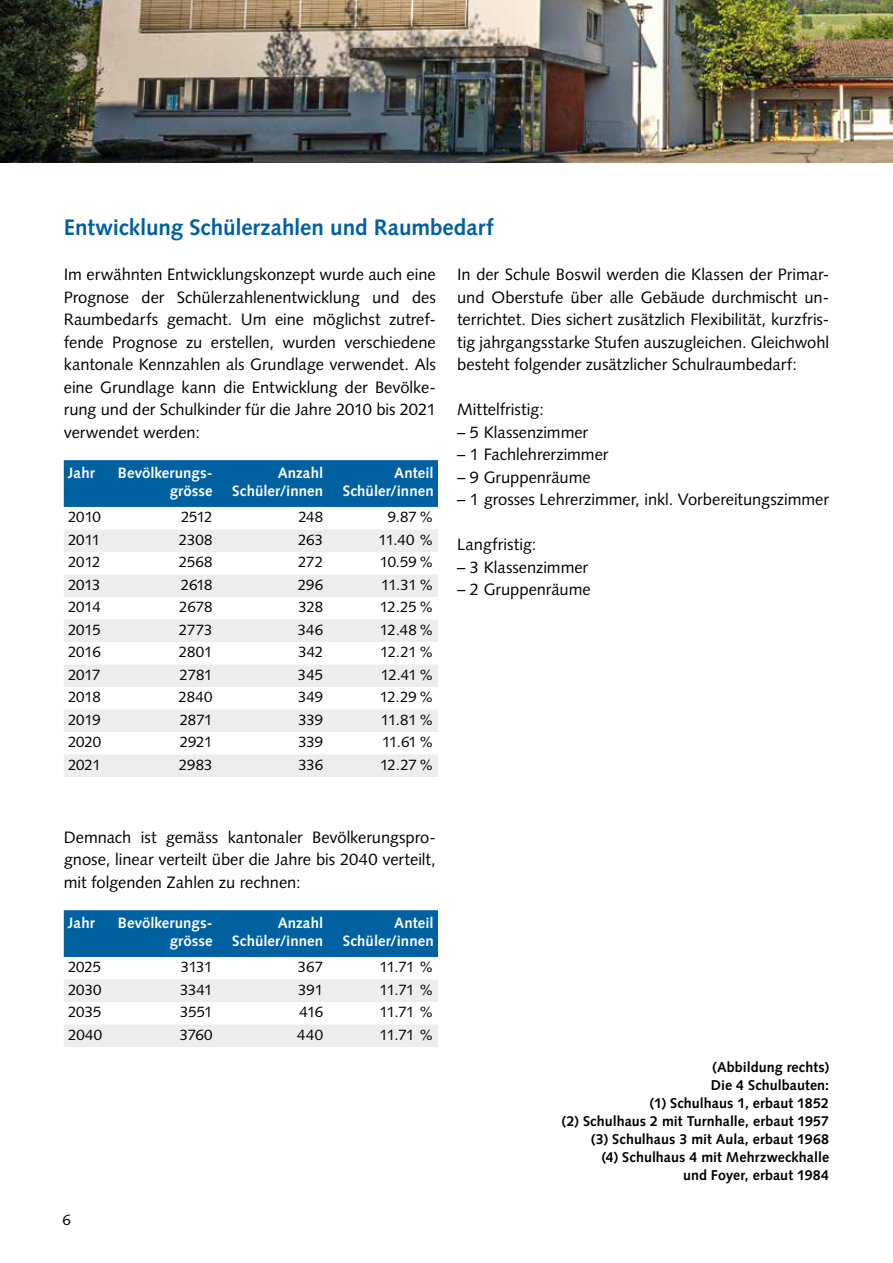
<style>
.page{position:relative;width:893px;height:1263px;background:#fff}
.page>*{position:absolute;margin:0;border:0;box-sizing:border-box;transform-origin:0 0}
.t1{font:700 22.5px "Syntax LT Std";color:#0061a1}
.t2{font:16.5px/22.5px "Syntax LT Std";letter-spacing:-.005em;color:#000;text-align:justify}
.t3{font:15px "Syntax LT Std";letter-spacing:-.005em;color:#000}
.t4{font:700 15px/18px "Syntax LT Std";letter-spacing:.005em;color:#fff;text-align:right}
.t5{font:700 14.25px/18px "Syntax LT Std";letter-spacing:.005em;color:#000;text-align:right}
</style>
<div class="page">
<img style="left:0;top:0;width:893px;height:162px">
<div style="left:64px;top:460px;width:374px;height:47px;background:#0061a1"></div>
<svg style="left:64px;top:529px;width:374px;height:248px;fill:#ededed"></svg>
<div style="left:64px;top:910px;width:374px;height:47px;background:#0061a1"></div>
<svg style="left:64px;top:980px;width:374px;height:67px"></svg>
<h1 class="t1" style="left:64px;top:214px;width:431px">Entwicklung Schülerzahlen und Raumbedarf</h1>
<p class="t2" style="left:64px;top:263px;width:374px">Im erwähnten Entwicklungskonzept wurde auch eine Prognose der Schülerzahlenentwicklung und des Raumbedarfs gemacht. Um eine möglichst zutref&shy;fende Prognose zu erstellen, wurden verschiedene kantonale Kennzahlen als Grundlage verwendet. Als eine Grundlage kann die Entwicklung der Bevölke&shy;rung und der Schulkinder für die Jahre 2010 bis 2021 verwendet werden:</p>
<p class="t4" style="left:68px;top:464px;width:28px">Jahr</p>
<p class="t4" style="left:118px;top:464px;width:96px">Bevölkerungs&shy;grösse</p>
<p class="t4" style="left:232px;top:464px;width:92px">Anzahl<br>Schüler/innen</p>
<p class="t4" style="left:343px;top:464px;width:92px">Anteil<br>Schüler/innen</p>
<p class="t3" style="left:68px;top:508px;width:34px">2010</p>
<p class="t3" style="left:181px;top:508px;width:33px">2512</p>
<p class="t3" style="left:298px;top:508px;width:26px">248</p>
<p class="t3" style="left:388px;top:508px;width:47px">9.87%</p>
<p class="t3" style="left:68px;top:531px;width:34px">2011</p>
<p class="t3" style="left:179px;top:531px;width:35px">2308</p>
<p class="t3" style="left:298px;top:531px;width:26px">263</p>
<p class="t3" style="left:379px;top:531px;width:57px">11.40 %</p>
<p class="t3" style="left:68px;top:553px;width:34px">2012</p>
<p class="t3" style="left:179px;top:553px;width:35px">2568</p>
<p class="t3" style="left:298px;top:553px;width:27px">272</p>
<p class="t3" style="left:380px;top:553px;width:55px">10.59%</p>
<p class="t3" style="left:68px;top:576px;width:34px">2013</p>
<p class="t3" style="left:181px;top:576px;width:33px">2618</p>
<p class="t3" style="left:298px;top:576px;width:27px">296</p>
<p class="t3" style="left:381px;top:576px;width:54px">11.31%</p>
<p class="t3" style="left:68px;top:598px;width:34px">2014</p>
<p class="t3" style="left:179px;top:598px;width:35px">2678</p>
<p class="t3" style="left:299px;top:598px;width:26px">328</p>
<p class="t3" style="left:380px;top:598px;width:55px">12.25%</p>
<p class="t3" style="left:68px;top:621px;width:34px">2015</p>
<p class="t3" style="left:179px;top:621px;width:35px">2773</p>
<p class="t3" style="left:298px;top:621px;width:27px">346</p>
<p class="t3" style="left:380px;top:621px;width:55px">12.48%</p>
<p class="t3" style="left:68px;top:643px;width:34px">2016</p>
<p class="t3" style="left:179px;top:643px;width:35px">2801</p>
<p class="t3" style="left:298px;top:643px;width:26px">342</p>
<p class="t3" style="left:380px;top:643px;width:55px">12.21%</p>
<p class="t3" style="left:68px;top:666px;width:34px">2017</p>
<p class="t3" style="left:180px;top:666px;width:34px">2781</p>
<p class="t3" style="left:298px;top:666px;width:27px">345</p>
<p class="t3" style="left:381px;top:666px;width:54px">12.41%</p>
<p class="t3" style="left:68px;top:688px;width:34px">2018</p>
<p class="t3" style="left:179px;top:688px;width:35px">2840</p>
<p class="t3" style="left:298px;top:688px;width:27px">349</p>
<p class="t3" style="left:380px;top:688px;width:55px">12.29%</p>
<p class="t3" style="left:68px;top:711px;width:34px">2019</p>
<p class="t3" style="left:180px;top:711px;width:34px">2871</p>
<p class="t3" style="left:298px;top:711px;width:26px">339</p>
<p class="t3" style="left:381px;top:711px;width:54px">11.81%</p>
<p class="t3" style="left:68px;top:733px;width:35px">2020</p>
<p class="t3" style="left:180px;top:733px;width:34px">2921</p>
<p class="t3" style="left:298px;top:733px;width:26px">339</p>
<p class="t3" style="left:382px;top:733px;width:53px">11.61 %</p>
<p class="t3" style="left:68px;top:756px;width:34px">2021</p>
<p class="t3" style="left:179px;top:756px;width:35px">2983</p>
<p class="t3" style="left:298px;top:756px;width:26px">336</p>
<p class="t3" style="left:380px;top:756px;width:55px">12.27%</p>
<p class="t2" style="left:457px;top:263px;width:374px">In der Schule Boswil werden die Klassen der Primar&shy;und Oberstufe über alle Gebäude durchmischt un&shy;terrichtet. Dies sichert zusätzlich Flexibilität, kurzfris&shy;tig jahrgangsstarke Stufen auszugleichen. Gleichwohl besteht folgender zusätzlicher Schulraumbedarf:</p>
<p class="t2" style="left:457px;top:398px;width:88px">Mittelfristig:</p>
<p class="t2" style="left:457px;top:421px;width:132px">– 5 Klassenzimmer</p>
<p class="t2" style="left:457px;top:443px;width:153px">– 1 Fachlehrerzimmer</p>
<p class="t2" style="left:457px;top:466px;width:135px">– 9 Gruppenräume</p>
<p class="t2" style="left:457px;top:488px;width:373px">– 1 grosses Lehrerzimmer, inkl. Vorbereitungszimmer</p>
<p class="t2" style="left:457px;top:533px;width:81px">Langfristig:</p>
<p class="t2" style="left:457px;top:556px;width:132px">– 3 Klassenzimmer</p>
<p class="t2" style="left:457px;top:578px;width:135px">– 2 Gruppenräume</p>
<p class="t2" style="left:64px;top:826px;width:374px;text-align:left">Demnach ist gemäss kantonaler Bevölkerungspro&shy;gnose, linear verteilt über die Jahre bis 2040 verteilt, mit folgenden Zahlen zu rechnen:</p>
<p class="t4" style="left:68px;top:914px;width:28px">Jahr</p>
<p class="t4" style="left:118px;top:914px;width:96px">Bevölkerungs&shy;grösse</p>
<p class="t4" style="left:232px;top:914px;width:92px">Anzahl<br>Schüler/innen</p>
<p class="t4" style="left:343px;top:914px;width:92px">Anteil<br>Schüler/innen</p>
<p class="t3" style="left:68px;top:958px;width:35px">2025</p>
<p class="t3" style="left:181px;top:958px;width:33px">3131</p>
<p class="t3" style="left:298px;top:958px;width:27px">367</p>
<p class="t3" style="left:379px;top:958px;width:56px">11.71 %</p>
<p class="t3" style="left:68px;top:981px;width:35px">2030</p>
<p class="t3" style="left:180px;top:981px;width:34px">3341</p>
<p class="t3" style="left:298px;top:981px;width:26px">391</p>
<p class="t3" style="left:379px;top:981px;width:56px">11.71 %</p>
<p class="t3" style="left:68px;top:1003px;width:35px">2035</p>
<p class="t3" style="left:180px;top:1003px;width:34px">3551</p>
<p class="t3" style="left:299px;top:1003px;width:25px">416</p>
<p class="t3" style="left:379px;top:1003px;width:56px">11.71 %</p>
<p class="t3" style="left:68px;top:1026px;width:36px">2040</p>
<p class="t3" style="left:180px;top:1026px;width:34px">3760</p>
<p class="t3" style="left:297px;top:1026px;width:27px">440</p>
<p class="t3" style="left:379px;top:1026px;width:56px">11.71 %</p>
<p class="t3" style="left:62px;top:1211px;width:10px">6</p>
<p class="t5" style="left:562px;top:1058px;width:269px">(Abbildung rechts)<br>Die 4 Schulbauten:<br>(1) Schulhaus 1, erbaut 1852<br>(2) Schulhaus 2 mit Turnhalle, erbaut 1957 (3) Schulhaus 3 mit Aula, erbaut 1968<br>(4) Schulhaus 4 mit Mehrzweckhalle<br>und Foyer, erbaut 1984</p>
</div>
